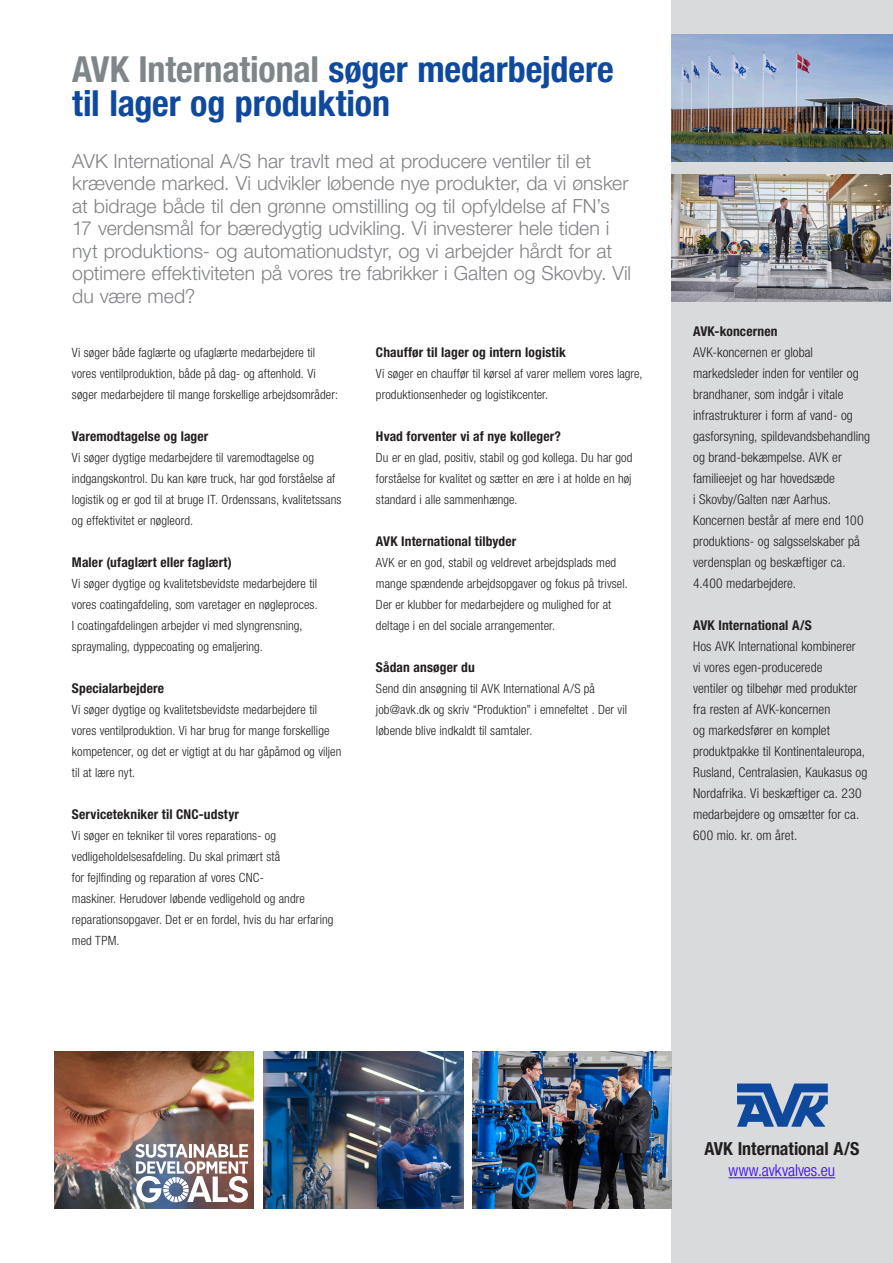
<style>
.page{position:relative;width:893px;height:1263px;background:#fff}
.page>*{position:absolute;margin:0;border:0;box-sizing:border-box;transform-origin:0 0}
.Advert_headline{font:700 condensed 36px/34.5px "Helvetica Neue LT Pro";letter-spacing:-.005em;color:#0f499d}
.INTRO_TEXT{font:300 19.5px/22.5px "Helvetica Neue LT Pro";color:#808285}
.brød_txt_fed{font:700 condensed 18px "Helvetica Neue LT Pro";color:#231f20}
.BODY_COPY{font:300 condensed 16.5px "Helvetica Neue LT Pro";color:#3700fe}
.BODY_COPY-2{font:300 condensed 13.5px/21px "Helvetica Neue LT Pro";letter-spacing:.005em;color:#231f20}
.SUB_HEADLINES{font:700 condensed 13.5px "Helvetica Neue LT Pro";letter-spacing:.01em;color:#231f20}
.BODY_COPY-3{font:700 condensed 13.5px "Helvetica Neue LT Pro";letter-spacing:.01em;color:#231f20}
.BODY_COPY-4{font:300 condensed 12.75px/21px "Helvetica Neue LT Pro";letter-spacing:.005em;color:#231f20}
.s1{color:#7f868a}
</style>
<div class="page">
<div style="left:672px;top:0;width:221px;height:1263px;background:#d8dadc"></div>
<svg style="left:737px;top:1083px;width:91px;height:44px"></svg>
<hr style="left:728px;top:1177px;width:107px;height:1px;background:#3700fe">
<img style="left:672px;top:34px;width:221px;height:128px">
<img style="left:672px;top:174px;width:219px;height:128px">
<img style="left:472px;top:1052px;width:200px;height:157px">
<img style="left:264px;top:1052px;width:199px;height:157px">
<img style="left:54px;top:1052px;width:200px;height:157px">
<svg style="left:135px;top:1144px;width:113px;height:58px"></svg>
<p class="Advert_headline" style="left:72px;top:51px;width:543px"><span class="s1">AVK International</span> søger medarbejdere til lager og produktion</p>
<p class="INTRO_TEXT" style="left:72px;top:149px;width:560px">AVK International A/S har travlt med at producere ventiler til et krævende marked. Vi udvikler løbende nye produkter, da vi ønsker at bidrage både til den grønne omstilling og til opfyldelse af FN’s 17 verdensmål for bæredygtig udvikling. Vi investerer hele tiden i nyt produktions- og automationudstyr, og vi arbejder hårdt for at optimere effektiviteten på vores tre fabrikker i Galten og Skovby. Vil du være med?</p>
<p class="BODY_COPY-4" style="left:72px;top:342px;width:268px">Vi søger både faglærte og ufaglærte medarbejdere til vores ventilproduktion, både på dag- og aftenhold. Vi søger medarbejdere til mange forskellige arbejdsområder:</p>
<p class="SUB_HEADLINES" style="left:72px;top:428px;width:138px">Varemodtagelse og lager</p>
<p class="BODY_COPY-4" style="left:72px;top:447px;width:271px">Vi søger dygtige medarbejdere til varemodtagelse og indgangskontrol. Du kan køre truck, har god forståelse af logistik og er god til at bruge IT. Ordenssans, kvalitetssans og effektivitet er nøgleord.</p>
<p class="SUB_HEADLINES" style="left:72px;top:554px;width:161px">Maler (ufaglært eller faglært)</p>
<p class="BODY_COPY-4" style="left:72px;top:573px;width:247px">Vi søger dygtige og kvalitetsbevidste medarbejdere til vores coatingafdeling, som varetager en nøgleproces.<br>I coatingafdelingen arbejder vi med slyngrensning, spraymaling, dyppecoating og emaljering.</p>
<p class="SUB_HEADLINES" style="left:72px;top:680px;width:94px">Specialarbejdere</p>
<p class="BODY_COPY-4" style="left:72px;top:699px;width:271px">Vi søger dygtige og kvalitetsbevidste medarbejdere til vores ventilproduktion. Vi har brug for mange forskellige kompetencer, og det er vigtigt at du har gåpåmod og viljen til at lære nyt.</p>
<p class="SUB_HEADLINES" style="left:72px;top:806px;width:169px">Servicetekniker til CNC-udstyr</p>
<p class="BODY_COPY-4" style="left:72px;top:825px;width:263px">Vi søger en tekniker til vores reparations- og vedligeholdelsesafdeling. Du skal primært stå<br>for fejlfinding og reparation af vores CNC-<br>maskiner. Herudover løbende vedligehold og andre reparationsopgaver. Det er en fordel, hvis du har erfaring med TPM.</p>
<p class="SUB_HEADLINES" style="left:376px;top:344px;width:191px">Chauffør til lager og intern logistik</p>
<p class="BODY_COPY-4" style="left:376px;top:363px;width:268px">Vi søger en chauffør til kørsel af varer mellem vores lagre, produktionsenheder og logistikcenter.</p>
<p class="SUB_HEADLINES" style="left:376px;top:428px;width:187px">Hvad forventer vi af nye kolleger?</p>
<p class="BODY_COPY-4" style="left:376px;top:447px;width:258px;text-align:justify">Du er en glad, positiv, stabil og god kollega. Du har god forståelse for kvalitet og sætter en ære i at holde en høj standard i alle sammenhænge.</p>
<p class="SUB_HEADLINES" style="left:376px;top:533px;width:142px">AVK International tilbyder</p>
<p class="BODY_COPY-4" style="left:376px;top:552px;width:253px">AVK er en god, stabil og veldrevet arbejdsplads med mange spændende arbejdsopgaver og fokus på trivsel.<br>Der er klubber for medarbejdere og mulighed for at deltage i en del sociale arrangementer.</p>
<p class="SUB_HEADLINES" style="left:376px;top:659px;width:100px">Sådan ansøger du</p>
<p class="BODY_COPY-4" style="left:376px;top:678px;width:221px">Send din ansøgning til AVK International A/S på</p>
<p class="BODY_COPY-4" style="left:376px;top:699px;width:253px">job@avk.dk og skriv “Produktion” i emnefeltet . Der vil løbende blive indkaldt til samtaler.</p>
<p class="BODY_COPY-3" style="left:693px;top:323px;width:86px">AVK-koncernen</p>
<p class="BODY_COPY-2" style="left:693px;top:342px;width:179px">AVK-koncernen er global markedsleder inden for ventiler og brandhaner, som indgår i vitale infrastrukturer i form af vand- og gasforsyning, spildevandsbehandling og brand-bekæmpelse. AVK er familieejet og har hovedsæde<br>i Skovby/Galten nær Aarhus.<br>Koncernen består af mere end 100 produktions- og salgsselskaber på verdensplan og beskæftiger ca.<br>4.400 medarbejdere.</p>
<p class="BODY_COPY-3" style="left:693px;top:617px;width:120px">AVK International A/S</p>
<p class="BODY_COPY-2" style="left:693px;top:636px;width:176px">Hos AVK International kombinerer<br>vi vores egen-producerede<br>ventiler og tilbehør med produkter fra resten af AVK-koncernen<br>og markedsfører en komplet produktpakke til Kontinentaleuropa,<br>Rusland, Centralasien, Kaukasus og<br>Nordafrika. Vi beskæftiger ca. 230 medarbejdere og omsætter for ca.<br>600 mio. kr. om året.</p>
<p class="brød_txt_fed" style="left:704px;top:1138px;width:156px">AVK International A/S</p>
<p class="BODY_COPY" style="left:728px;top:1161px;width:108px">www.avkvalves.eu</p>
</div>
